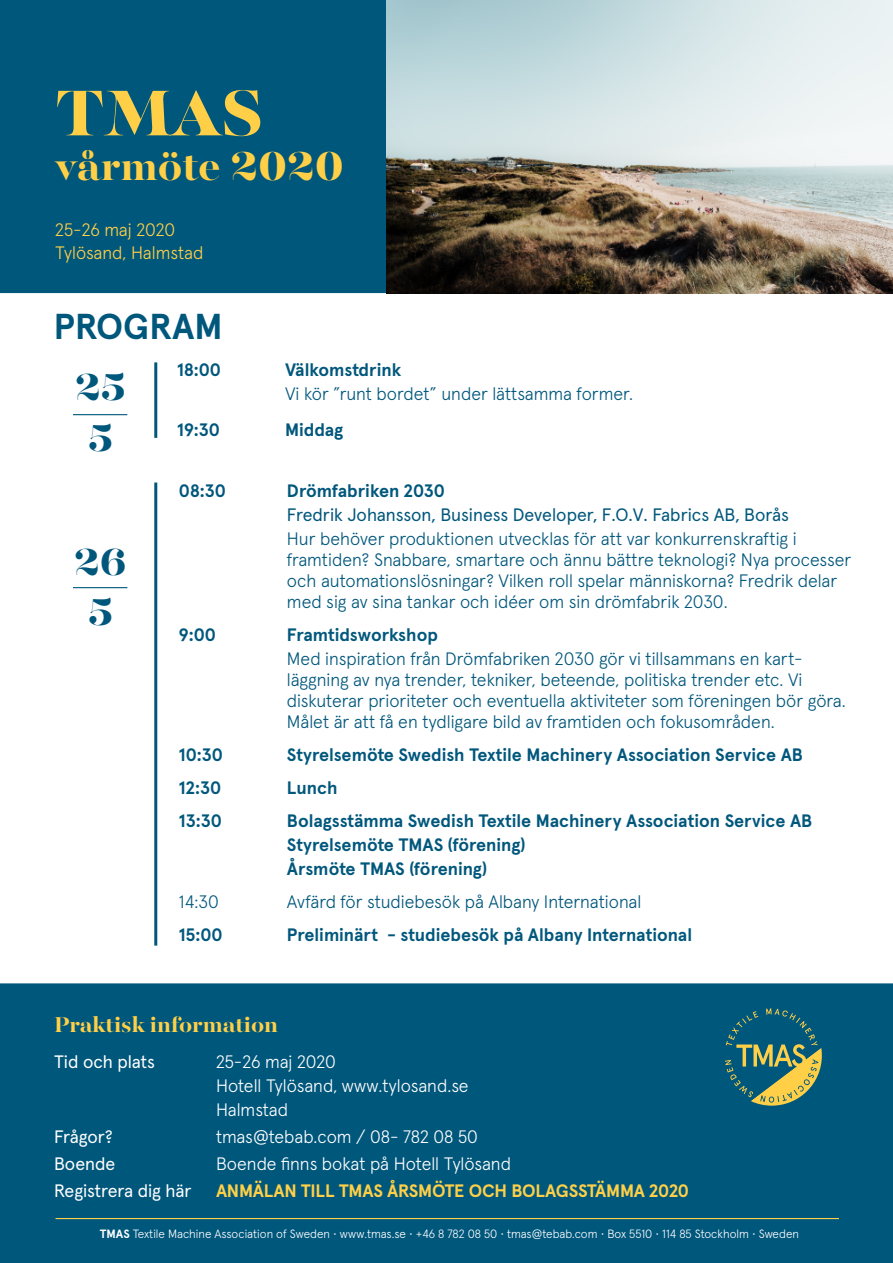
<style>
.page{position:relative;width:893px;height:1263px;background:#fff}
.page>*{position:absolute;margin:0;border:0;box-sizing:border-box;transform-origin:0 0}
.t1{font:800 72px "Majesti Banner";color:#ffd047}
.t2{font:700 45px "Majesti Banner";color:#ffd047}
.t3{font:800 42px/50.4px "Majesti Banner";color:#00577c;text-align:center}
.t4{font:700 36px "Apercu";color:#00577c}
.t5{font:700 24px "Majesti Banner";color:#ffd047}
.t6{font:300 18px/21px "Apercu";color:#00577c}
.t7{font:700 18px/24px "Apercu";color:#00577c}
.t8{font:300 18px/24px "Apercu";color:#fff}
.t9{font:18px "Apercu";color:#00577c}
.t10{font:700 18px "Apercu";letter-spacing:-.01em;color:#ffd047}
.t11{font:18px "Apercu";color:#fff}
.t12{font:300 18px/22.5px "Apercu";letter-spacing:-.005em;color:#ffd047}
.t13{font:300 12px "Apercu";color:#fff}
.s1{font-weight:800}
.s2{font-weight:700}
</style>
<div class="page">
<div style="left:0;top:0;width:387px;height:293px;background:#00577c"></div>
<img style="left:387px;top:0;width:506px;height:293px">
<hr style="left:73px;top:587px;width:54px;height:1px;background:#00577c">
<hr style="left:73px;top:414px;width:54px;height:1px;background:#00577c">
<hr style="left:154px;top:362px;width:3px;height:76px;background:#00577c">
<hr style="left:154px;top:482px;width:3px;height:463px;background:#00577c">
<div style="left:0;top:983px;width:893px;height:280px;background:#00577c"></div>
<svg style="left:722px;top:1005px;width:100px;height:101px;background:#3d746f"></svg>
<hr style="left:55px;top:1218px;width:784px;height:1px;background:#ffd047">
<h1 class="t1" style="left:55px;top:66px;width:210px">TMAS</h1>
<h2 class="t2" style="left:55px;top:137px;width:290px">vårmöte <span class="s1">2020</span></h2>
<p class="t12" style="left:55px;top:217px;width:150px">25-26 maj 2020<br>Tylösand, Halmstad</p>
<h3 class="t4" style="left:54px;top:298px;width:170px">PROGRAM</h3>
<h3 class="t3" style="left:75px;top:365px;width:52px">25<br>5</h3>
<p class="t7" style="left:177px;top:356px;width:45px">18:00</p>
<p class="t7" style="left:285px;top:356px;width:118px">Välkomstdrink</p>
<p class="t6" style="left:285px;top:381px;width:349px">Vi kör ”runt bordet” under lättsamma former.</p>
<p class="t7" style="left:177px;top:416px;width:44px">19:30</p>
<p class="t7" style="left:285px;top:416px;width:60px">Middag</p>
<h3 class="t3" style="left:74px;top:540px;width:54px">26<br>5</h3>
<p class="t7" style="left:179px;top:477px;width:48px">08:30</p>
<p class="t7" style="left:287px;top:477px;width:160px">Drömfabriken 2030</p>
<p class="t9" style="left:287px;top:501px;width:503px">Fredrik Johansson, Business Developer, F.O.V. Fabrics AB, Borås</p>
<p class="t6" style="left:287px;top:526px;width:566px">Hur behöver produktionen utvecklas för att var konkurrenskraftig i framtiden? Snabbare, smartare och ännu bättre teknologi? Nya processer och automationslösningar? Vilken roll spelar människorna? Fredrik delar med sig av sina tankar och idéer om sin drömfabrik 2030.</p>
<p class="t7" style="left:179px;top:621px;width:39px">9:00</p>
<p class="t7" style="left:287px;top:621px;width:153px">Framtidsworkshop</p>
<p class="t6" style="left:287px;top:646px;width:560px">Med inspiration från Drömfabriken 2030 gör vi tillsammans en kart&shy;läggning av nya trender, tekniker, beteende, politiska trender etc. Vi diskuterar prioriteter och eventuella aktiviteter som föreningen bör göra.<br>Målet är att få en tydligare bild av framtiden och fokusområden.</p>
<p class="t7" style="left:179px;top:741px;width:46px">10:30</p>
<p class="t7" style="left:287px;top:741px;width:517px">Styrelsemöte Swedish Textile Machinery Association Service AB</p>
<p class="t7" style="left:179px;top:774px;width:44px">12:30</p>
<p class="t7" style="left:287px;top:774px;width:52px">Lunch</p>
<p class="t7" style="left:179px;top:807px;width:44px">13:30</p>
<p class="t7" style="left:287px;top:807px;width:527px">Bolagsstämma Swedish Textile Machinery Association Service AB<br>Styrelsemöte TMAS (förening)<br>Årsmöte TMAS (förening)</p>
<p class="t6" style="left:179px;top:889px;width:41px">14:30</p>
<p class="t6" style="left:287px;top:889px;width:356px">Avfärd för studiebesök på Albany International</p>
<p class="t7" style="left:179px;top:921px;width:45px">15:00</p>
<p class="t7" style="left:287px;top:921px;width:407px">Preliminärt - studiebesök på Albany International</p>
<h3 class="t5" style="left:54px;top:1009px;width:226px">Praktisk information</h3>
<p class="t11" style="left:54px;top:1048px;width:102px">Tid och plats</p>
<p class="t8" style="left:216px;top:1048px;width:254px">25-26 maj 2020<br>Hotell Tylösand, www.tylosand.se<br>Halmstad</p>
<p class="t11" style="left:54px;top:1123px;width:60px">Frågor?</p>
<p class="t8" style="left:216px;top:1123px;width:263px">tmas@tebab.com / 08- 782 08 50</p>
<p class="t11" style="left:54px;top:1150px;width:63px">Boende</p>
<p class="t8" style="left:216px;top:1150px;width:297px">Boende finns bokat på Hotell Tylösand</p>
<p class="t11" style="left:54px;top:1177px;width:139px">Registrera dig här</p>
<p class="t10" style="left:216px;top:1177px;width:474px">ANMÄLAN TILL TMAS ÅRSMÖTE OCH BOLAGSSTÄMMA 2020</p>
<p class="t13" style="left:100px;top:1225px;width:701px"><span class="s2">TMAS</span> Textile Machine Association of Sweden • www.tmas.se • +46 8 782 08 50 • tmas@tebab.com • Box 5510 • 114 85 Stockholm • Sweden</p>
</div>
